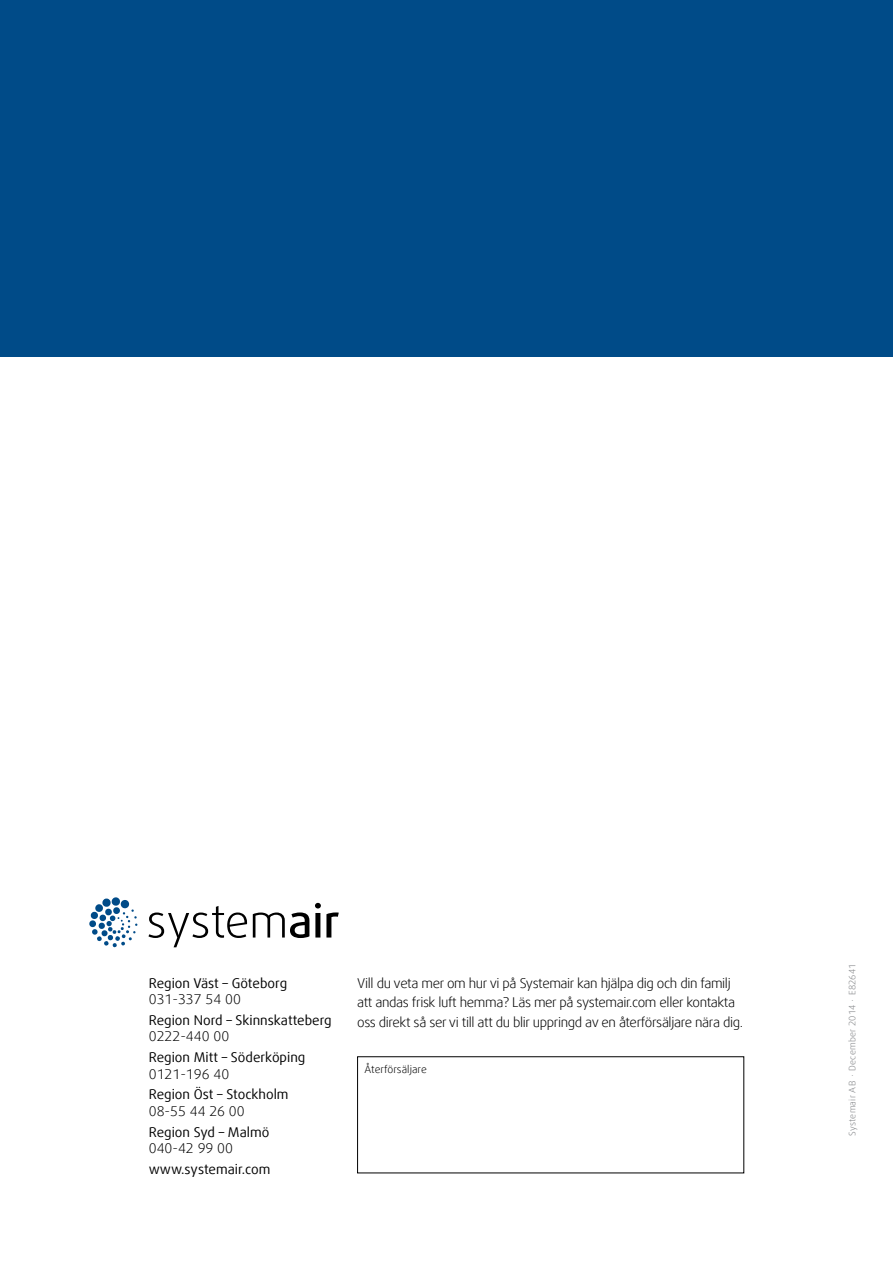
<style>
.page{position:relative;width:893px;height:1263px;background:#fff}
.page>*{position:absolute;margin:0;border:0;box-sizing:border-box;transform-origin:0 0}
.t1{font:300 13.5px/19.5px "Daxline Offc Pro";letter-spacing:-.03em;color:#000}
.t2{font:13.5px "Daxline Offc Pro";color:#000}
.t3{font:300 13.5px "Daxline Offc Pro";color:#000}
.t4{font:300 10.5px "Daxline Offc Pro";color:#000}
.t5{font:300 9px "Daxline Offc Pro";letter-spacing:.025em;color:#808285}
</style>
<div class="page">
<div style="left:0;top:0;width:893px;height:357px;background:#004b88"></div>
<svg style="left:148px;top:903px;width:191px;height:44px"></svg>
<svg style="left:89px;top:897px;width:49px;height:50px"></svg>
<p class="t2" style="left:149px;top:974px;width:140px">Region Väst – Göteborg</p>
<p class="t3" style="left:149px;top:990px;width:94px">031-337 54 00</p>
<p class="t2" style="left:149px;top:1011px;width:184px">Region Nord – Skinnskatteberg</p>
<p class="t3" style="left:149px;top:1027px;width:82px">0222-440 00</p>
<p class="t2" style="left:149px;top:1048px;width:158px">Region Mitt – Söderköping</p>
<p class="t3" style="left:149px;top:1065px;width:82px">0121-196 40</p>
<p class="t2" style="left:149px;top:1085px;width:141px">Region Öst – Stockholm</p>
<p class="t1" style="left:149px;top:1101px;width:97px">08-55 44 26 00</p>
<p class="t2" style="left:149px;top:1123px;width:122px">Region Syd – Malmö</p>
<p class="t1" style="left:149px;top:1138px;width:86px">040-42 99 00</p>
<p class="t2" style="left:149px;top:1160px;width:123px">www.systemair.com</p>
<p class="t1" style="left:357px;top:973px;width:387px">Vill du veta mer om hur vi på Systemair kan hjälpa dig och din familj att andas frisk luft hemma? Läs mer på systemair.com eller kontakta oss direkt så ser vi till att du blir uppringd av en återförsäljare nära dig.</p>
<p class="t4" style="left:364px;top:1062px;width:64px">Återförsäljare</p>
<p class="t5" style="left:846px;top:1136px;width:174px;rotate:-90deg">Systemair AB ∙ December 2014 ∙ E82641</p>
</div>
